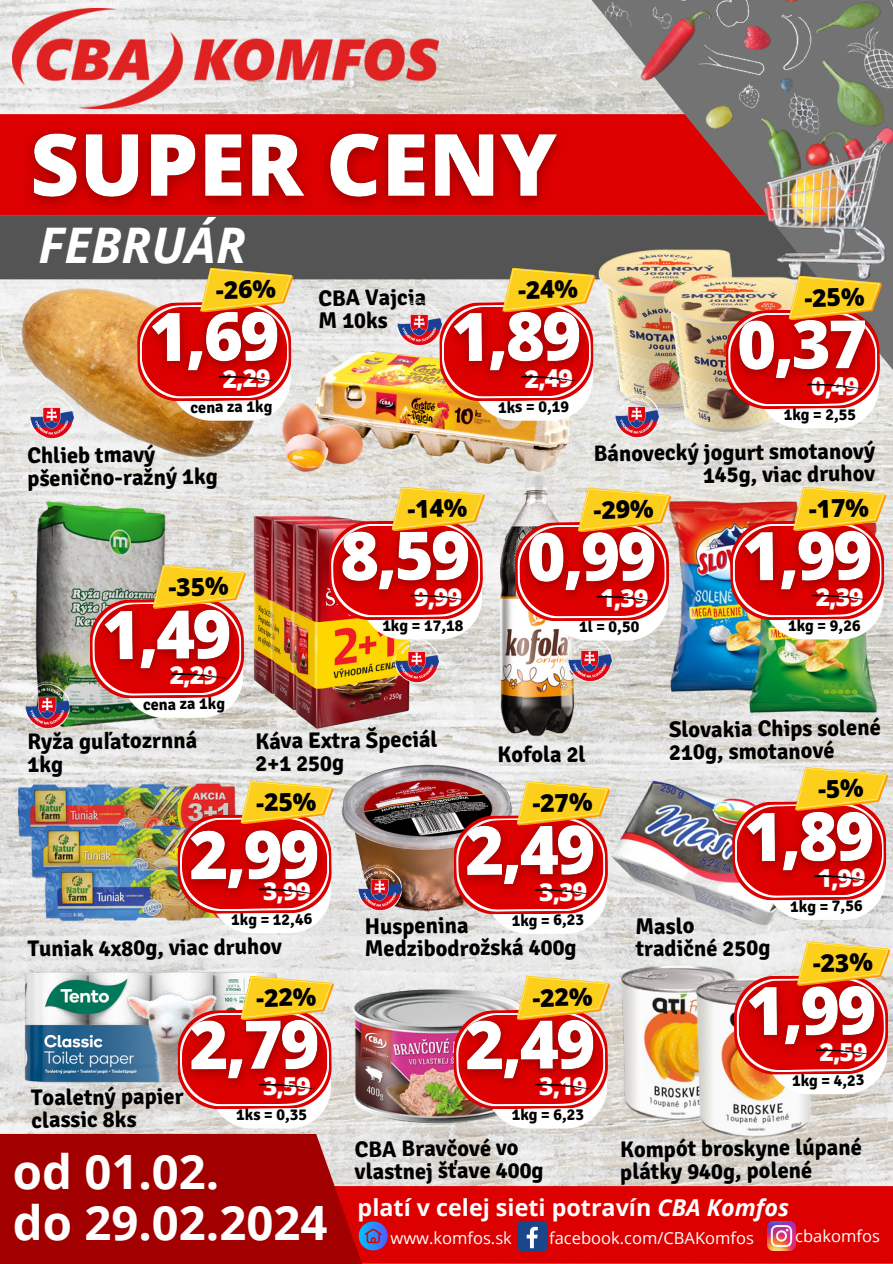
<style>
.page{position:relative;width:893px;height:1264px;background:#fff}
.page>*{position:absolute;margin:0;border:0;box-sizing:border-box;transform-origin:0 0}
.t1{font:italic 700 49.05px "Open Sans";color:#fff}
.t2{font:700 47.25px/50.4px "Open Sans";color:#fff}
.t3{font:800 24.6px "Open Sans";color:#fff}
.t4{font:800 24.6px "Open Sans";color:#000}
.t5{font:700 23.25px "Open Sans";color:#fff}
.t6{font:700 22.5px/22.4px "Signika";color:#000}
.t7{font:16.5px "Open Sans";color:#fff}
.t8{font:700 16.35px "Signika";color:#000}
.s1{font-family:"Noto Sans"}
.s2{font-style:italic}
</style>
<div class="page">
<img style="left:0;top:0;width:892px;height:1186px">
<div style="left:0;top:215px;width:582px;height:64px;background:#545454"></div>
<img style="left:13px;top:9px;width:425px;height:96px">
<div style="left:383px;top:1186px;width:509px;height:77px;background:#d00"></div>
<div style="left:0;top:1133px;width:383px;height:130px;background:#a20000"></div>
<svg style="left:358px;top:1221px;width:30px;height:34px"></svg>
<div style="left:517px;top:1220px;width:30px;height:31px;background:#1a4789;border-radius:5px"></div>
<svg style="left:526px;top:1226px;width:11px;height:22px"></svg>
<img style="left:767px;top:1221px;width:28px;height:29px">
<svg style="left:582px;top:0;width:310px;height:380px;background:#c57775"></svg>
<img style="left:593px;top:0;width:299px;height:299px">
<img style="left:13px;top:105px;width:566px;height:117px">
<img style="left:277px;top:327px;width:315px;height:169px">
<div style="left:472px;top:313px;width:120px;height:107px;background:#fff;border-radius:42px"></div>
<svg style="left:439px;top:265px;width:124px;height:136px"></svg>
<img style="left:0;top:273px;width:282px;height:201px">
<div style="left:170px;top:313px;width:120px;height:107px;background:#fff;border-radius:42px"></div>
<img style="left:133px;top:289px;width:163px;height:103px">
<svg style="left:137px;top:265px;width:158px;height:136px"></svg>
<img style="left:27px;top:493px;width:149px;height:243px">
<div style="left:122px;top:610px;width:121px;height:108px;background:#fff;border-radius:42px"></div>
<img style="left:86px;top:586px;width:163px;height:103px">
<svg style="left:89px;top:562px;width:158px;height:136px"></svg>
<img style="left:234px;top:721px;width:405px;height:252px">
<div style="left:486px;top:826px;width:121px;height:107px;background:#fff;border-radius:42px"></div>
<img style="left:449px;top:801px;width:4px;height:104px">
<svg style="left:453px;top:778px;width:125px;height:136px"></svg>
<img style="left:254px;top:515px;width:156px;height:213px">
<div style="left:361px;top:532px;width:121px;height:107px;background:#fff;border-radius:42px"></div>
<img style="left:324px;top:507px;width:163px;height:103px">
<svg style="left:328px;top:484px;width:158px;height:136px"></svg>
<img style="left:500px;top:475px;width:73px;height:260px">
<div style="left:547px;top:533px;width:121px;height:107px;background:#fff;border-radius:42px"></div>
<svg style="left:514px;top:485px;width:158px;height:136px"></svg>
<img style="left:22px;top:961px;width:259px;height:134px">
<div style="left:210px;top:1021px;width:121px;height:107px;background:#fff;border-radius:42px"></div>
<img style="left:172px;top:996px;width:5px;height:103px">
<svg style="left:177px;top:973px;width:84px;height:136px"></svg>
<img style="left:633px;top:496px;width:96px;height:200px">
<img style="left:712px;top:517px;width:180px;height:200px">
<div style="left:762px;top:532px;width:121px;height:107px;background:#fff;border-radius:42px"></div>
<img style="left:726px;top:507px;width:162px;height:103px">
<svg style="left:729px;top:484px;width:158px;height:136px"></svg>
<img style="left:604px;top:959px;width:129px;height:169px">
<img style="left:678px;top:971px;width:154px;height:175px">
<div style="left:766px;top:987px;width:121px;height:107px;background:#fff;border-radius:42px"></div>
<img style="left:730px;top:962px;width:162px;height:103px">
<svg style="left:733px;top:938px;width:158px;height:136px"></svg>
<img style="left:563px;top:227px;width:204px;height:203px">
<img style="left:621px;top:238px;width:216px;height:216px">
<div style="left:758px;top:321px;width:121px;height:107px;background:#fff;border-radius:42px"></div>
<img style="left:721px;top:296px;width:163px;height:104px">
<svg style="left:725px;top:273px;width:158px;height:136px"></svg>
<img style="left:578px;top:773px;width:258px;height:179px">
<div style="left:764px;top:812px;width:121px;height:107px;background:#fff;border-radius:42px"></div>
<img style="left:728px;top:788px;width:163px;height:103px">
<img style="left:0;top:775px;width:272px;height:30px">
<img style="left:0;top:805px;width:177px;height:80px">
<img style="left:11px;top:858px;width:218px;height:69px">
<div style="left:210px;top:826px;width:121px;height:107px;background:#fff;border-radius:42px"></div>
<img style="left:173px;top:806px;width:164px;height:103px">
<svg style="left:177px;top:778px;width:158px;height:136px"></svg>
<img style="left:261px;top:973px;width:359px;height:181px">
<div style="left:486px;top:1021px;width:121px;height:107px;background:#fff;border-radius:42px"></div>
<img style="left:449px;top:996px;width:163px;height:103px">
<svg style="left:453px;top:973px;width:158px;height:136px"></svg>
<img style="left:611px;top:391px;width:48px;height:46px">
<img style="left:22px;top:682px;width:47px;height:46px">
<img style="left:564px;top:635px;width:47px;height:46px">
<img style="left:391px;top:637px;width:48px;height:45px">
<img style="left:394px;top:299px;width:47px;height:46px">
<img style="left:27px;top:392px;width:47px;height:46px">
<img style="left:354px;top:864px;width:48px;height:46px">
<svg style="left:731px;top:764px;width:158px;height:136px"></svg>
<p class="t1" style="left:38px;top:211px;width:209px">FEBRUÁR</p>
<p class="t4" style="left:215px;top:273px;width:61px;rotate:-2deg">-26%</p>
<h6 class="t3" style="left:222px;top:361px;width:49px;rotate:-1deg">2,29</h6>
<p class="t8" style="left:190px;top:397px;width:83px;rotate:-1deg">cena za 1kg</p>
<h5 class="t6" style="left:27px;top:445px;width:192px;line-height:22.8px;rotate:-1deg">Chlieb tmavý pšenično-ražný 1kg</h5>
<p class="t4" style="left:168px;top:570px;width:61px;rotate:-2deg">-35%</p>
<h5 class="t3" style="left:169px;top:658px;width:49px;rotate:-1deg">2,29</h5>
<h5 class="t8" style="left:143px;top:694px;width:83px;rotate:-1deg">cena za 1kg</h5>
<h5 class="t6" style="left:318px;top:288px;width:109px;rotate:-1deg">CBA Vajcia<br>M 10ks</h5>
<h5 class="t4" style="left:517px;top:273px;width:61px;rotate:-2deg">-24%</h5>
<p class="t4" style="left:803px;top:281px;width:61px;rotate:-2deg">-25%</p>
<p class="t3" style="left:524px;top:361px;width:49px;rotate:-1deg">2,49</p>
<p class="t8" style="left:498px;top:397px;width:72px;rotate:-1deg">1ks = 0,19</p>
<p class="t3" style="left:810px;top:369px;width:49px;rotate:-1deg">0,49</p>
<p class="t8" style="left:783px;top:405px;width:74px;rotate:-1deg">1kg = 2,55</p>
<h6 class="t6" style="left:593px;top:443px;width:283px;line-height:23px;text-align:right;rotate:-1deg">Bánovecký jogurt smotanový<br>145g, viac druhov</h6>
<h6 class="t4" style="left:407px;top:491px;width:61px;rotate:-2deg">-14%</h6>
<p class="t4" style="left:593px;top:493px;width:61px;rotate:-2deg">-29%</p>
<h6 class="t4" style="left:808px;top:491px;width:61px;rotate:-2deg">-17%</h6>
<p class="t3" style="left:414px;top:580px;width:49px;rotate:-1deg">9,99</p>
<p class="t3" style="left:600px;top:581px;width:49px;rotate:-1deg">1,39</p>
<p class="t3" style="left:815px;top:580px;width:49px;rotate:-1deg">2,39</p>
<h5 class="t8" style="left:382px;top:616px;width:83px;rotate:-1deg">1kg = 17,18</h5>
<p class="t8" style="left:578px;top:617px;width:62px;rotate:-1deg">1l = 0,50</p>
<h5 class="t8" style="left:787px;top:616px;width:74px;rotate:-1deg">1kg = 9,26</h5>
<h5 class="t6" style="left:27px;top:731px;width:172px;line-height:21.9px;rotate:-1deg">Ryža gu<span class="s1">ľ</span>atozrnná<br>1kg</h5>
<p class="t6" style="left:255px;top:731px;width:184px;rotate:-1deg">Káva Extra Špeciál<br>2+1 250g</p>
<h6 class="t6" style="left:668px;top:719px;width:213px;rotate:-1deg">Slovakia Chips solené<br>210g, smotanové</h6>
<p class="t6" style="left:497px;top:744px;width:90px;rotate:-1deg">Kofola 2l</p>
<p class="t4" style="left:255px;top:785px;width:61px;rotate:-2deg">-25%</p>
<p class="t4" style="left:531px;top:786px;width:61px;rotate:-2deg">-27%</p>
<p class="t3" style="left:262px;top:873px;width:49px;rotate:-1deg">3,99</p>
<p class="t3" style="left:538px;top:874px;width:49px;rotate:-1deg">3,39</p>
<h6 class="t8" style="left:231px;top:910px;width:83px;rotate:-1deg">1kg = 12,46</h6>
<p class="t8" style="left:511px;top:910px;width:74px;rotate:-1deg">1kg = 6,23</p>
<p class="t6" style="left:635px;top:915px;width:61px;rotate:-1deg">Maslo</p>
<p class="t6" style="left:364px;top:915px;width:213px;line-height:23px;rotate:-1deg">Huspenina<br>Medzibodrožská 400g</p>
<p class="t6" style="left:27px;top:938px;width:256px;rotate:-1deg">Tuniak 4x80g, viac druhov</p>
<p class="t6" style="left:635px;top:938px;width:136px;rotate:-1deg">tradičné 250g</p>
<p class="t6" style="left:31px;top:1087px;width:154px;rotate:-1deg">Toaletný papier classic 8ks</p>
<p class="t4" style="left:255px;top:980px;width:61px;rotate:-2deg">-22%</p>
<h5 class="t3" style="left:262px;top:1069px;width:49px;rotate:-1deg">3,59</h5>
<h5 class="t8" style="left:236px;top:1105px;width:72px;rotate:-1deg">1ks = 0,35</h5>
<p class="t4" style="left:531px;top:980px;width:61px;rotate:-2deg">-22%</p>
<h5 class="t3" style="left:538px;top:1069px;width:49px;rotate:-1deg">3,19</h5>
<p class="t8" style="left:511px;top:1105px;width:74px;rotate:-1deg">1kg = 6,23</p>
<h5 class="t3" style="left:817px;top:860px;width:49px;rotate:-1deg">1,99</h5>
<p class="t8" style="left:789px;top:896px;width:74px;rotate:-1deg">1kg = 7,56</p>
<p class="t4" style="left:812px;top:946px;width:61px;rotate:-2deg">-23%</p>
<h5 class="t3" style="left:819px;top:1034px;width:49px;rotate:-1deg">2,59</h5>
<h2 class="t8" style="left:791px;top:1070px;width:74px;rotate:-1deg">1kg = 4,23</h2>
<h3 class="t2" style="left:13px;top:1145px;width:316px">od 01.02.<br>do 29.02.2024</h3>
<p class="t6" style="left:354px;top:1138px;width:190px;rotate:-1deg">CBA Bravčové vo vlastnej šťave 400g</p>
<h5 class="t6" style="left:619px;top:1139px;width:243px;rotate:-1deg">Kompót broskyne lúpané plátky 940g, polené</h5>
<p class="t5" style="left:357px;top:1191px;width:433px">platí v celej sieti potravín <span class="s2">CBA Komfos</span></p>
<h5 class="t7" style="left:390px;top:1226px;width:123px">www.komfos.sk</h5>
<h5 class="t7" style="left:549px;top:1226px;width:206px">facebook.com/CBAKomfos</h5>
<p class="t7" style="left:795px;top:1223px;width:86px">cbakomfos</p>
</div>
